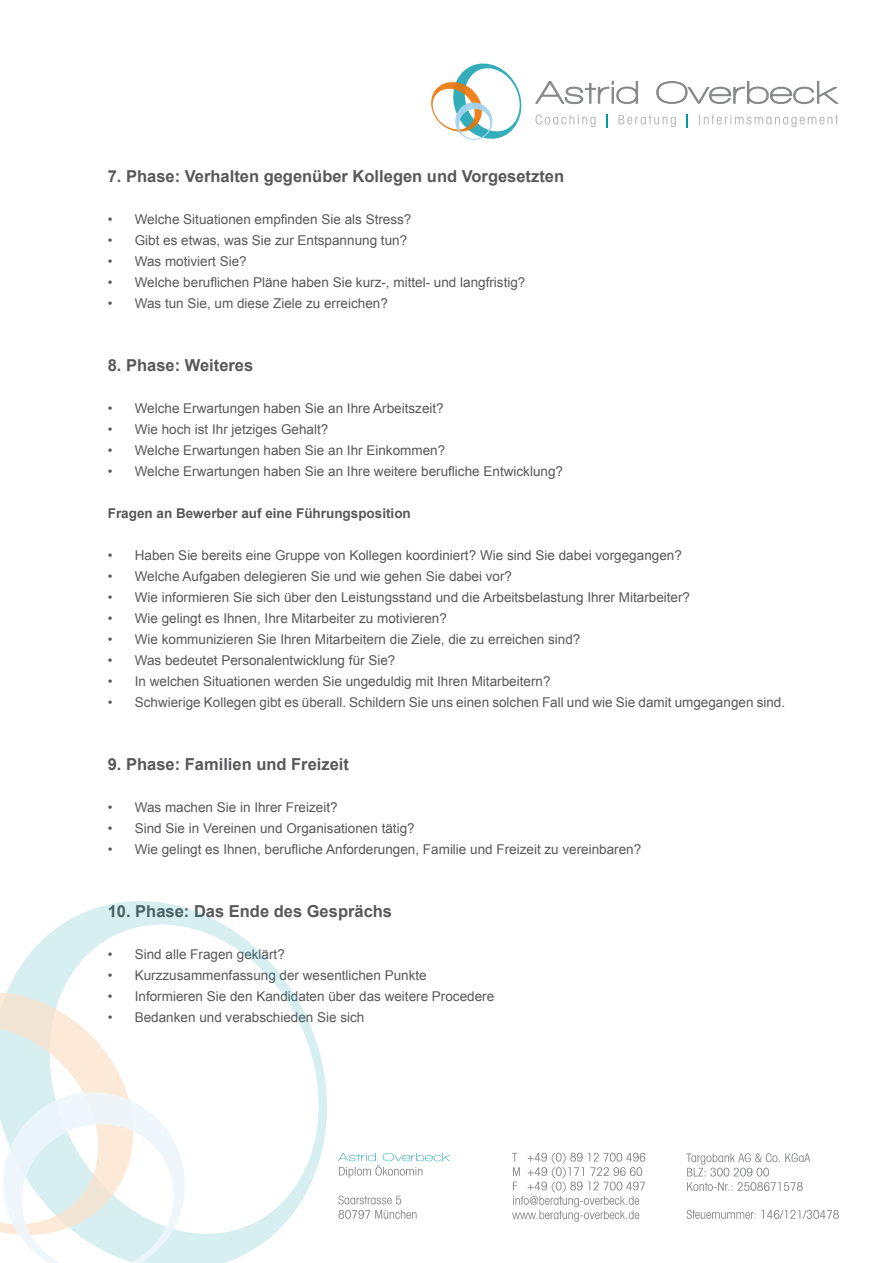
<style>
.page{position:relative;width:893px;height:1263px;background:#fff}
.page>*{position:absolute;margin:0;border:0;box-sizing:border-box;transform-origin:0 0}
.t1{font:700 16.5px "Arial";color:#58585a}
.t2{font:13.5px "Arial";color:#58585a}
.t3{font:700 13.5px "Arial";color:#58585a}
</style>
<div class="page">
<svg style="left:431px;top:63px;width:90px;height:77px"></svg>
<svg style="left:535px;top:81px;width:103px;height:23px"></svg>
<svg style="left:656px;top:81px;width:182px;height:23px"></svg>
<svg style="left:535px;top:115px;width:60px;height:12px"></svg>
<svg style="left:606px;top:114px;width:2px;height:13px"></svg>
<svg style="left:619px;top:115px;width:57px;height:12px"></svg>
<svg style="left:687px;top:114px;width:1px;height:14px"></svg>
<svg style="left:699px;top:115px;width:139px;height:12px"></svg>
<svg style="left:7px;top:901px;width:320px;height:362px"></svg>
<svg style="left:0;top:992px;width:185px;height:271px"></svg>
<svg style="left:338px;top:1210px;width:79px;height:9px"></svg>
<svg style="left:338px;top:1195px;width:63px;height:9px"></svg>
<svg style="left:338px;top:1153px;width:112px;height:25px"></svg>
<svg style="left:512px;top:1152px;width:133px;height:70px"></svg>
<svg style="left:686px;top:1210px;width:153px;height:9px"></svg>
<svg style="left:687px;top:1182px;width:116px;height:9px"></svg>
<svg style="left:686px;top:1153px;width:124px;height:23px"></svg>
<p class="t1" style="left:108px;top:165px;width:458px">7. Phase: Verhalten gegenüber Kollegen und Vorgesetzten</p>
<p class="t2" style="left:108px;top:210px;width:305px">• Welche Situationen empfinden Sie als Stress?</p>
<p class="t2" style="left:108px;top:231px;width:301px">• Gibt es etwas, was Sie zur Entspannung tun?</p>
<p class="t2" style="left:108px;top:252px;width:141px">• Was motiviert Sie?</p>
<p class="t2" style="left:108px;top:273px;width:419px">• Welche beruflichen Pläne haben Sie kurz-, mittel- und langfristig?</p>
<p class="t2" style="left:108px;top:294px;width:282px">• Was tun Sie, um diese Ziele zu erreichen?</p>
<p class="t1" style="left:108px;top:354px;width:147px">8. Phase: Weiteres</p>
<p class="t2" style="left:108px;top:399px;width:337px">• Welche Erwartungen haben Sie an Ihre Arbeitszeit?</p>
<p class="t2" style="left:108px;top:420px;width:222px">• Wie hoch ist Ihr jetziges Gehalt?</p>
<p class="t2" style="left:108px;top:441px;width:339px">• Welche Erwartungen haben Sie an Ihr Einkommen?</p>
<p class="t2" style="left:108px;top:462px;width:457px">• Welche Erwartungen haben Sie an Ihre weitere berufliche Entwicklung?</p>
<p class="t3" style="left:108px;top:504px;width:305px">Fragen an Bewerber auf eine Führungsposition</p>
<p class="t2" style="left:108px;top:546px;width:576px">• Haben Sie bereits eine Gruppe von Kollegen koordiniert? Wie sind Sie dabei vorgegangen?</p>
<p class="t2" style="left:108px;top:567px;width:406px">• Welche Aufgaben delegieren Sie und wie gehen Sie dabei vor?</p>
<p class="t2" style="left:108px;top:588px;width:584px">• Wie informieren Sie sich über den Leistungsstand und die Arbeitsbelastung Ihrer Mitarbeiter?</p>
<p class="t2" style="left:108px;top:609px;width:341px">• Wie gelingt es Ihnen, Ihre Mitarbeiter zu motivieren?</p>
<p class="t2" style="left:108px;top:630px;width:474px">• Wie kommunizieren Sie Ihren Mitarbeitern die Ziele, die zu erreichen sind?</p>
<p class="t2" style="left:108px;top:651px;width:289px">• Was bedeutet Personalentwicklung für Sie?</p>
<p class="t2" style="left:108px;top:672px;width:444px">• In welchen Situationen werden Sie ungeduldig mit Ihren Mitarbeitern?</p>
<p class="t2" style="left:108px;top:693px;width:679px">• Schwierige Kollegen gibt es überall. Schildern Sie uns einen solchen Fall und wie Sie damit umgegangen sind.</p>
<p class="t1" style="left:108px;top:753px;width:243px">9. Phase: Familien und Freizeit</p>
<p class="t2" style="left:108px;top:798px;width:231px">• Was machen Sie in Ihrer Freizeit?</p>
<p class="t2" style="left:108px;top:819px;width:308px">• Sind Sie in Vereinen und Organisationen tätig?</p>
<p class="t2" style="left:108px;top:840px;width:535px">• Wie gelingt es Ihnen, berufliche Anforderungen, Familie und Freizeit zu vereinbaren?</p>
<p class="t1" style="left:108px;top:900px;width:286px">10. Phase: Das Ende des Gesprächs</p>
<p class="t2" style="left:108px;top:945px;width:179px">• Sind alle Fragen geklärt?</p>
<p class="t2" style="left:108px;top:966px;width:320px">• Kurzzusammenfassung der wesentlichen Punkte</p>
<p class="t2" style="left:108px;top:987px;width:388px">• Informieren Sie den Kandidaten über das weitere Procedere</p>
<p class="t2" style="left:108px;top:1008px;width:258px">• Bedanken und verabschieden Sie sich</p>
</div>
